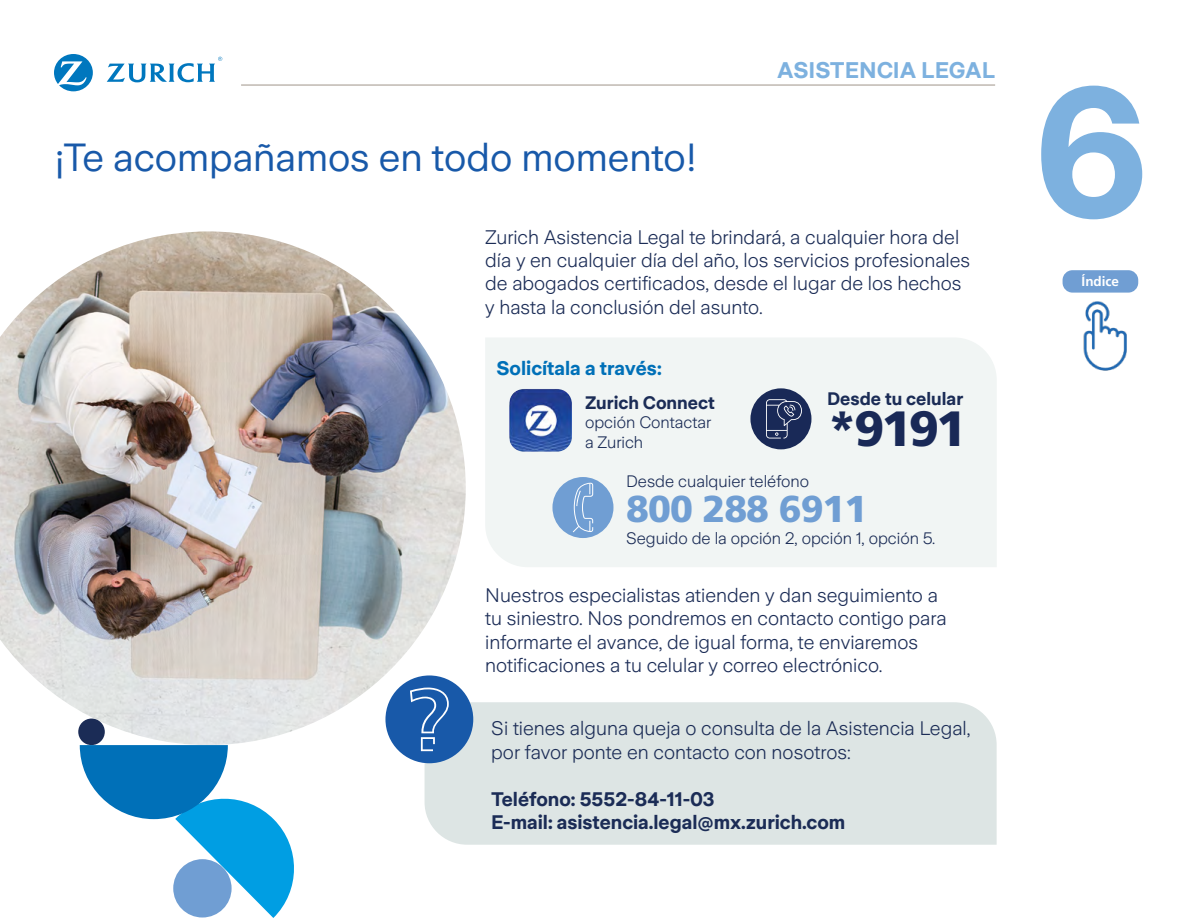
<style>
.page{position:relative;width:1188px;height:918px;background:#fff}
.page>*{position:absolute;margin:0;border:0;box-sizing:border-box;transform-origin:0 0}
.t1{font:700 181.65px "Zurich Sans";color:#7db1df}
.t2{font:900 49.5px "Frutiger LT Std";color:#192957}
.t3{font:39px "Zurich Sans";color:#1859a9}
.t4{font:900 37.35px "Frutiger LT Std";letter-spacing:-.025em;color:#709ed3}
.t5{font:700 22.5px "Zurich Sans";color:#7db1df}
.t6{font:300 19.5px/23.4px "Zurich Sans";color:#1b2c56}
.t7{font:700 19.5px/23.4px "Zurich Sans";color:#1b2c56}
.t8{font:700 19.5px "Zurich Sans";color:#0070b8}
.t9{font:700 18px "Zurich Sans";color:#1b2c56}
.t10{font:300 16.5px/19.8px "Zurich Sans";color:#1b2c56}
.t11{font:700 13.5px "Frutiger LT Std";color:#fff}
</style>
<div class="page">
<hr style="left:241px;top:85px;width:754px;height:1px;background:#9f948a">
<div style="left:1063px;top:270px;width:75px;height:23px;background:#709ed3;border-radius:10px"></div>
<svg style="left:54px;top:54px;width:39px;height:37px"></svg>
<svg style="left:107px;top:57px;width:115px;height:25px"></svg>
<img style="left:1083px;top:301px;width:44px;height:70px">
<div style="left:425px;top:702px;width:572px;height:143px;background:#dde5e4"></div>
<div style="left:485px;top:338px;width:512px;height:229px;background:#f1f5f4"></div>
<div style="left:385px;top:675px;width:88px;height:88px;background:#1859a9;border-radius:50%"></div>
<svg style="left:420px;top:745px;width:13px;height:6px"></svg>
<img style="left:0;top:231px;width:466px;height:514px">
<div style="left:78px;top:719px;width:27px;height:26px;background:#1b2c56;border-radius:50%"></div>
<svg style="left:80px;top:745px;width:214px;height:173px"></svg>
<img style="left:509px;top:389px;width:63px;height:63px">
<div style="left:750px;top:388px;width:61px;height:61px;background:#192957;border-radius:50%"></div>
<svg style="left:766px;top:399px;width:36px;height:40px"></svg>
<div style="left:552px;top:477px;width:61px;height:61px;background:#709ed3;border-radius:50%"></div>
<svg style="left:573px;top:483px;width:20px;height:49px"></svg>
<h3 class="t3" style="left:54px;top:136px;width:645px">¡Te acompañamos en todo momento!</h3>
<p class="t5" style="left:777px;top:58px;width:220px">ASISTENCIA LEGAL</p>
<p class="t6" style="left:485px;top:225px;width:487px">Zurich Asistencia Legal te brindará, a cualquier hora del día y en cualquier día del año, los servicios profesionales de abogados certificados, desde el lugar de los hechos y hasta la conclusión del asunto.</p>
<p class="t8" style="left:497px;top:357px;width:167px">Solicítala a través:</p>
<p class="t9" style="left:585px;top:392px;width:132px">Zurich Connect</p>
<p class="t10" style="left:585px;top:413px;width:128px">opción Contactar a Zurich</p>
<p class="t10" style="left:626px;top:472px;width:185px">Desde cualquier teléfono</p>
<p class="t9" style="left:827px;top:389px;width:138px">Desde tu celular</p>
<h2 class="t2" style="left:827px;top:399px;width:141px">*9191</h2>
<h3 class="t4" style="left:626px;top:486px;width:243px">800 288 6911</h3>
<p class="t10" style="left:626px;top:528px;width:311px">Seguido de la opción 2, opción 1, opción 5.</p>
<p class="t6" style="left:485px;top:584px;width:463px">Nuestros especialistas atienden y dan seguimiento a tu siniestro. Nos pondremos en contacto contigo para informarte el avance, de igual forma, te enviaremos notificaciones a tu celular y correo electrónico.</p>
<p class="t6" style="left:491px;top:717px;width:481px">Si tienes alguna queja o consulta de la Asistencia Legal, por favor ponte en contacto con nosotros:</p>
<p class="t7" style="left:491px;top:788px;width:356px">Teléfono: 5552-84-11-03<br>E-mail: asistencia.legal@mx.zurich.com</p>
<h1 class="t1" style="left:1033px;top:54px;width:118px">6</h1>
<p class="t11" style="left:1082px;top:274px;width:39px">Índice</p>
</div>
